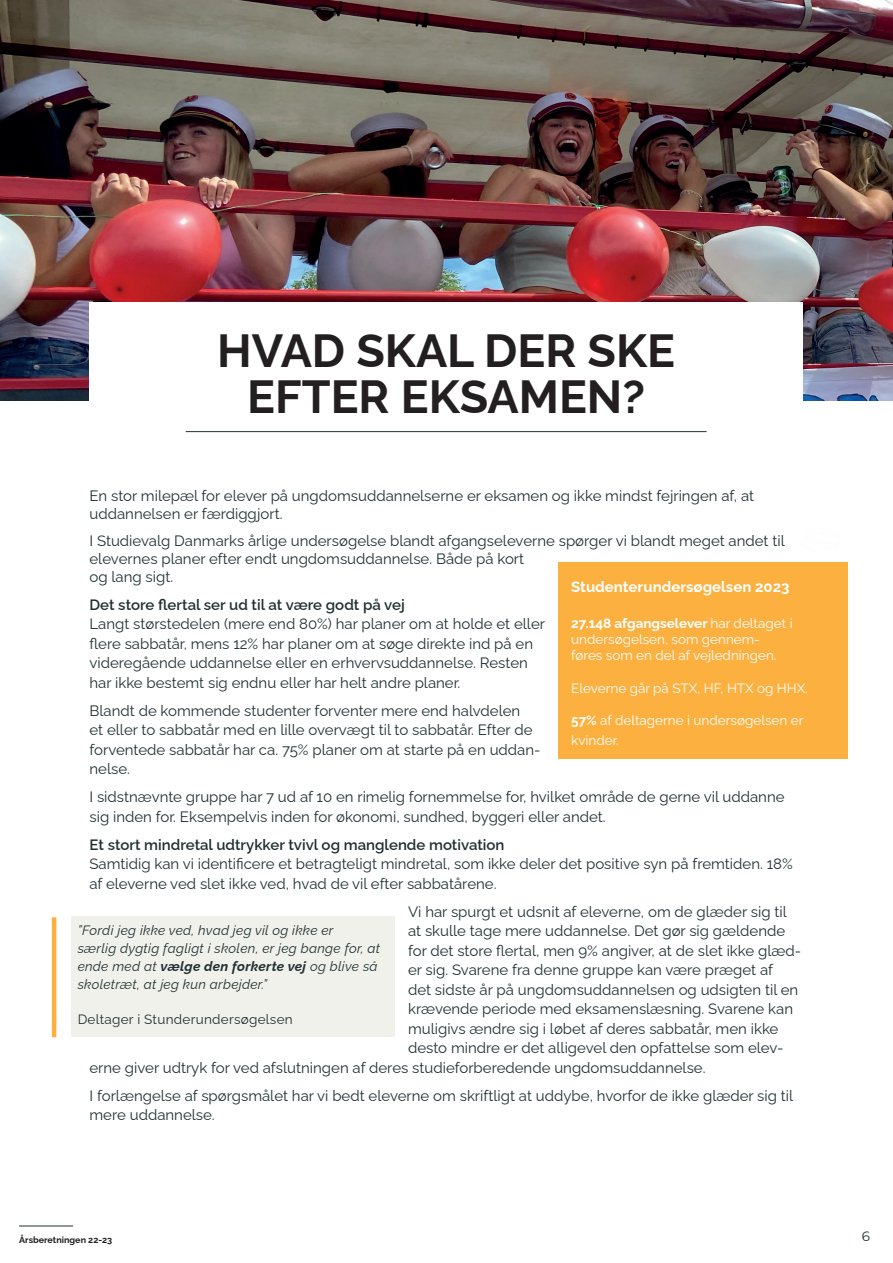
<style>
.page{position:relative;width:893px;height:1263px;background:#fff}
.page>*{position:absolute;margin:0;border:0;box-sizing:border-box;transform-origin:0 0}
.t1{font:700 46.5px/46.5px "Raleway";color:#231f20;text-align:center}
.t2{font:15px/19.5px "Raleway";color:#203032}
.t3{font:600 15px "Raleway";color:#203032}
.t4{font:700 15px "Raleway";color:#fff}
.t5{font:13.5px/16.2px "Raleway";color:#fff}
.t6{font:italic 13.5px/18px "Raleway";letter-spacing:.02em;color:#203032}
.t7{font:13.5px "Raleway";letter-spacing:.02em;color:#203032}
.t8{font:13.5px "Montserrat";color:#203032}
.t9{font:700 9px "Raleway";color:#231f20}
.s1{font-weight:700}
</style>
<div class="page">
<hr style="left:19px;top:1226px;width:54px;height:1px;background:#203032">
<img style="left:0;top:0;width:893px;height:400px">
<div style="left:90px;top:302px;width:713px;height:139px;background:#fff"></div>
<hr style="left:186px;top:431px;width:521px;height:1px;background:#203032">
<div style="left:558px;top:562px;width:289px;height:196px;background:#fbb03f"></div>
<div style="left:71px;top:916px;width:324px;height:121px;background:#f1f1eb"></div>
<hr style="left:52px;top:917px;width:4px;height:120px;background:#fbb03f">
<h1 class="t1" style="left:217px;top:322px;width:459px">HVAD SKAL DER SKE<br>EFTER EKSAMEN?</h1>
<p class="t2" style="left:90px;top:485px;width:666px;line-height:18px">En stor milepæl for elever på ungdomsuddannelserne er eksamen og ikke mindst fejringen af, at uddannelsen er færdiggjort.</p>
<p class="t2" style="left:90px;top:529px;width:697px;line-height:18px">I Studievalg Danmarks årlige undersøgelse blandt afgangseleverne spørger vi blandt meget andet til elevernes planer efter endt ungdomsuddannelse. Både på kort<br>og lang sigt.</p>
<p class="t3" style="left:90px;top:592px;width:317px">Det store flertal ser ud til at være godt på vej</p>
<p class="t2" style="left:90px;top:612px;width:457px">Langt størstedelen (mere end 80%) har planer om at holde et eller flere sabbatår, mens 12% har planer om at søge direkte ind på en videregående uddannelse eller en erhvervsuddannelse. Resten har ikke bestemt sig endnu eller har helt andre planer.</p>
<p class="t2" style="left:90px;top:699px;width:452px">Blandt de kommende studenter forventer mere end halvdelen<br>et eller to sabbatår med en lille overvægt til to sabbatår. Efter de forventede sabbatår har ca. 75% planer om at starte på en uddan&shy;nelse.</p>
<p class="t2" style="left:90px;top:785px;width:697px">I sidstnævnte gruppe har 7 ud af 10 en rimelig fornemmelse for, hvilket område de gerne vil uddanne sig inden for. Eksempelvis inden for økonomi, sundhed, byggeri eller andet.</p>
<p class="t3" style="left:90px;top:832px;width:417px">Et stort mindretal udtrykker tvivl og manglende motivation</p>
<p class="t2" style="left:90px;top:852px;width:705px">Samtidig kan vi identificere et betragteligt mindretal, som ikke deler det positive syn på fremtiden. 18% af eleverne ved slet ikke ved, hvad de vil efter sabbatårene.</p>
<p class="t2" style="left:408px;top:900px;width:380px">Vi har spurgt et udsnit af eleverne, om de glæder sig til</p>
<p class="t2" style="left:408px;top:919px;width:379px">at skulle tage mere uddannelse. Det gør sig gældende</p>
<p class="t2" style="left:408px;top:939px;width:394px">for det store flertal, men 9% angiver, at de slet ikke glæd-</p>
<p class="t2" style="left:408px;top:958px;width:367px">er sig. Svarene fra denne gruppe kan være præget af</p>
<p class="t2" style="left:408px;top:978px;width:392px">det sidste år på ungdomsuddannelsen og udsigten til en</p>
<p class="t2" style="left:408px;top:997px;width:387px">krævende periode med eksamenslæsning. Svarene kan</p>
<p class="t2" style="left:408px;top:1017px;width:372px">muligivs ændre sig i løbet af deres sabbatår, men ikke</p>
<p class="t2" style="left:408px;top:1036px;width:377px">desto mindre er det alligevel den opfattelse som elev-</p>
<p class="t2" style="left:90px;top:1056px;width:618px">erne giver udtryk for ved afslutningen af deres studieforberedende ungdomsuddannelse.</p>
<p class="t2" style="left:90px;top:1084px;width:705px">I forlængelse af spørgsmålet har vi bedt eleverne om skriftligt at uddybe, hvorfor de ikke glæder sig til mere uddannelse.</p>
<p class="t4" style="left:571px;top:574px;width:220px">Studenterundersøgelsen 2023</p>
<p class="t5" style="left:571px;top:613px;width:223px"><span class="s1">27.148 afgangselever</span> har deltaget i undersøgelsen, som gennem&shy;føres som en del af vejledningen.</p>
<p class="t5" style="left:571px;top:678px;width:238px">Eleverne går på STX, HF, HTX og HHX.</p>
<p class="t5" style="left:571px;top:709px;width:234px;line-height:19.8px"><span class="s1">57%</span> af deltagerne i undersøgelsen er kvinder.</p>
<p class="t6" style="left:78px;top:920px;width:304px">”Fordi jeg ikke ved, hvad jeg vil og ikke er<br>særlig dygtig fagligt i skolen, er jeg bange for, at ende med at <span class="s1">vælge den forkerte vej</span> og blive så skoletræt, at jeg kun arbejder.”</p>
<p class="t7" style="left:78px;top:1008px;width:217px">Deltager i Stunderundersøgelsen</p>
<p class="t9" style="left:19px;top:1232px;width:95px">Årsberetningen 22-23</p>
<p class="t8" style="left:862px;top:1227px;width:10px">6</p>
</div>
